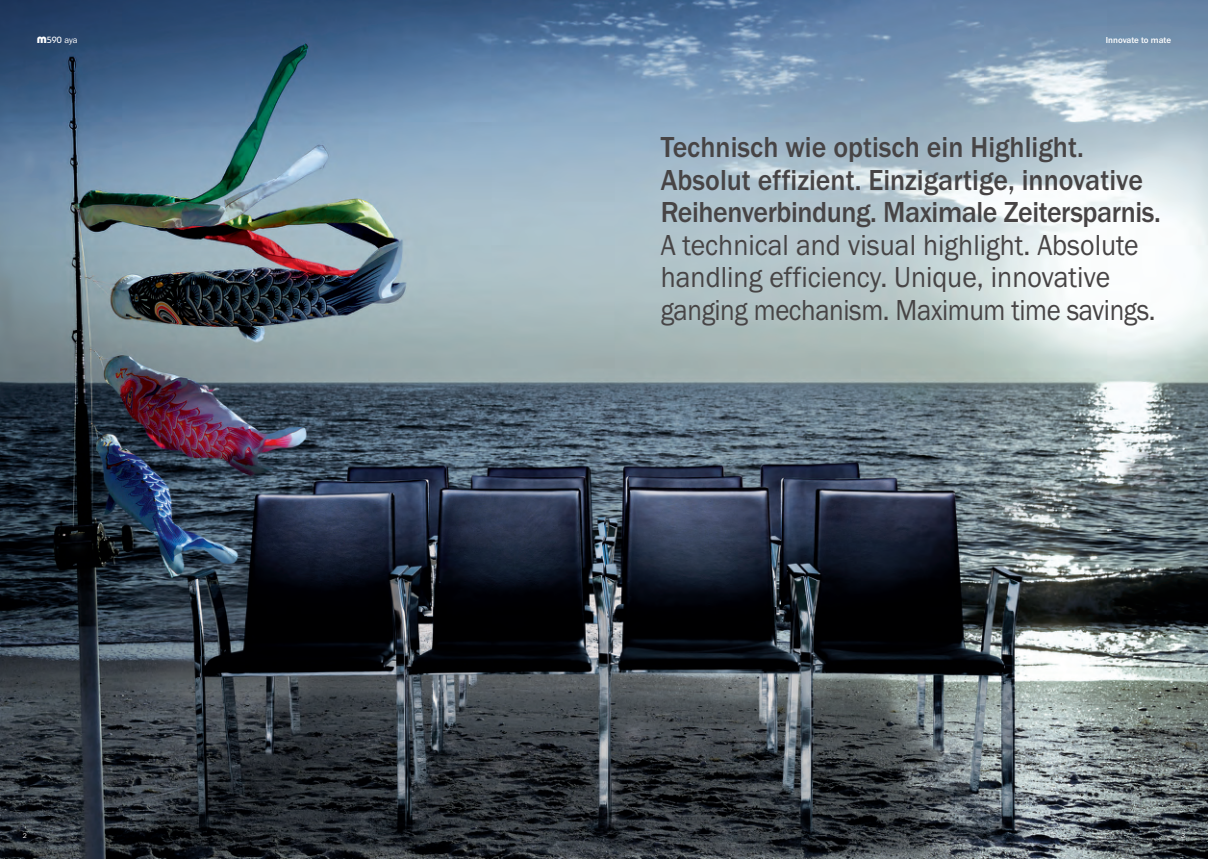
<style>
.page{position:relative;width:1208px;height:859px;background:#fff}
.page>*{position:absolute;margin:0;border:0;box-sizing:border-box;transform-origin:0 0}
.t1{font:500 30px/32.5px "Franklin Gothic";color:#474445;scale:.93 1}
.t2{font:30px/32.5px "Franklin Gothic";color:#474445;scale:.93 1}
.t3{font:500 9px "Franklin Gothic";color:#fff}
.t4{font:500 9px "Bauhaus";color:#fff}
.t5{font:7px "Franklin Gothic";color:#fff}
.s1{font-weight:700;font-size:13px}
.s2{font-family:"Franklin Gothic";font-weight:400}
</style>
<div class="page">
<img style="left:0;top:0;width:1208px;height:859px">
<p class="t4" style="left:37px;top:37px;width:42px"><span class="s1">m</span>590 <span class="s2">aya</span></p>
<p class="t3" style="left:1105px;top:35px;width:67px">Innovate to mate</p>
<p class="t1" style="left:660px;top:130px;width:539px">Technisch wie optisch ein Highlight.<br>Absolut effizient. Einzigartige, innovative<br>Reihenverbindung. Maximale Zeitersparnis.</p>
<p class="t2" style="left:660px;top:228px;width:534px">A technical and visual highlight. Absolute handling efficiency. Unique, innovative ganging mechanism. Maximum time savings.</p>
<p class="t5" style="left:23px;top:831px;width:6px">2</p>
<p class="t5" style="left:1181px;top:831px;width:6px">3</p>
</div>
